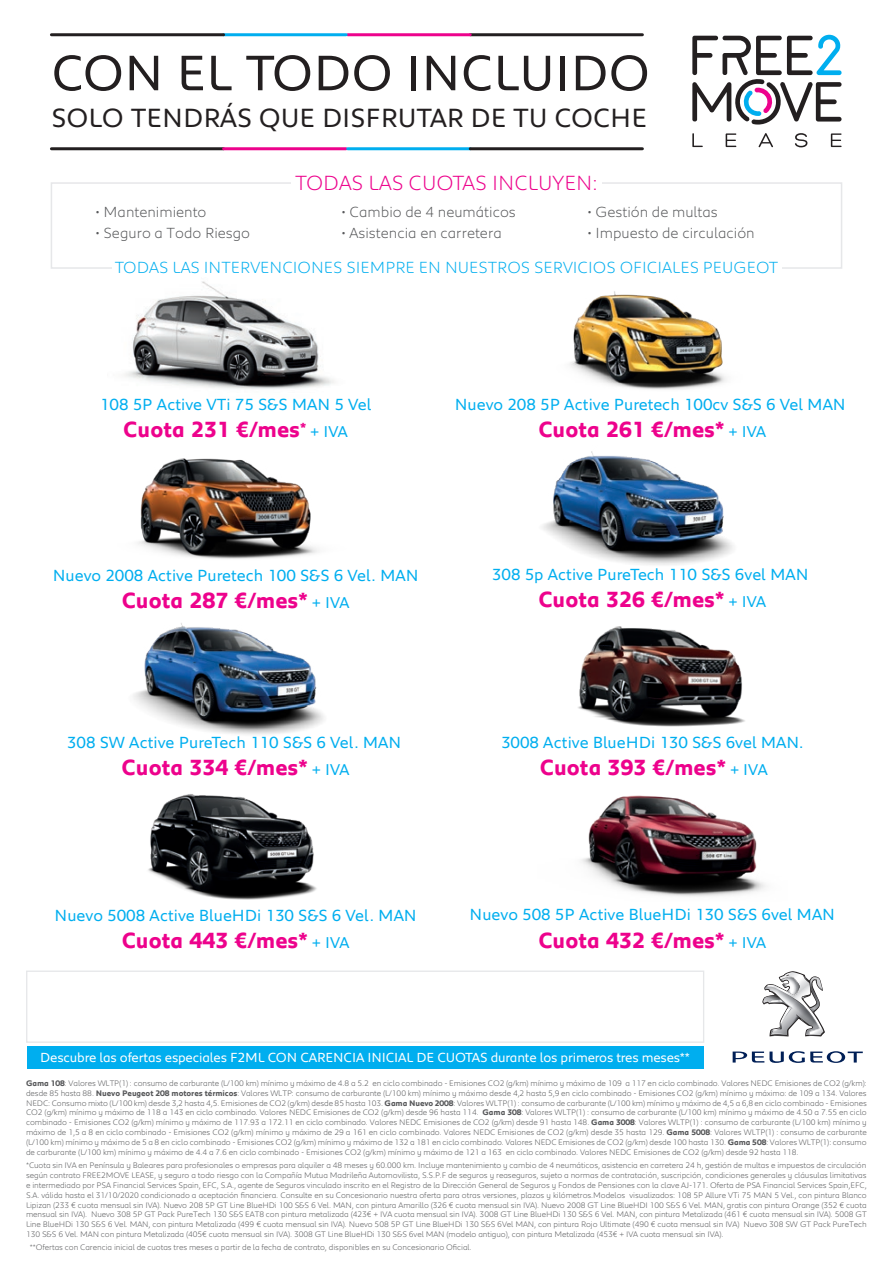
<style>
.page{position:relative;width:893px;height:1263px;background:#fff}
.page>*{position:absolute;margin:0;border:0;box-sizing:border-box;transform-origin:0 0}
.t1{font:51px "Peugeot";color:#231f20}
.t2{font:27px "Peugeot";color:#231f20}
.t3{font:700 22.5px "Peugeot";color:#ed028c}
.t4{font:300 21px "Peugeot";color:#ed028c}
.t5{font:16.5px "Peugeot";color:#00aeef}
.t6{font:300 16.5px "Peugeot";color:#00aeef}
.t7{font:300 15px "Peugeot";color:#57585a}
.t8{font:13.5px "Peugeot";letter-spacing:-.01em;color:#fff}
.t9{font:300 8.25px/9.9px "Peugeot";letter-spacing:-.01em;color:#57585a;text-align:justify}
.s1{font-weight:400;font-size:16.05px;color:#00aeef}
.s2{font-weight:700}
</style>
<div class="page">
<img style="left:138px;top:458px;width:181px;height:101px">
<hr style="left:470px;top:33px;width:172px;height:3px;background:#231f20">
<hr style="left:348px;top:33px;width:122px;height:3px;background:#ed028c">
<hr style="left:224px;top:33px;width:122px;height:3px;background:#00aeef">
<hr style="left:51px;top:33px;width:173px;height:3px;background:#231f20">
<hr style="left:51px;top:147px;width:173px;height:3px;background:#231f20">
<hr style="left:224px;top:147px;width:122px;height:3px;background:#ed028c">
<hr style="left:348px;top:147px;width:122px;height:3px;background:#00aeef">
<hr style="left:470px;top:147px;width:172px;height:3px;background:#231f20">
<svg style="left:692px;top:35px;width:149px;height:90px"></svg>
<svg style="left:692px;top:133px;width:11px;height:14px"></svg>
<svg style="left:726px;top:133px;width:11px;height:14px"></svg>
<svg style="left:758px;top:133px;width:15px;height:15px"></svg>
<svg style="left:795px;top:133px;width:12px;height:14px"></svg>
<svg style="left:831px;top:133px;width:11px;height:14px"></svg>
<div style="left:51px;top:182px;width:791px;height:87px;border:2px solid #e6e7e9"></div>
<div style="left:291px;top:166px;width:311px;height:35px;background:#fff"></div>
<div style="left:112px;top:257px;width:669px;height:26px;background:#fff"></div>
<svg style="left:762px;top:971px;width:63px;height:65px"></svg>
<svg style="left:733px;top:1051px;width:130px;height:12px"></svg>
<img style="left:124px;top:281px;width:210px;height:108px">
<img style="left:148px;top:794px;width:169px;height:106px">
<img style="left:578px;top:626px;width:167px;height:101px">
<img style="left:542px;top:451px;width:191px;height:114px">
<img style="left:570px;top:291px;width:156px;height:99px">
<img style="left:581px;top:795px;width:185px;height:102px">
<img style="left:133px;top:623px;width:191px;height:112px">
<div style="left:26px;top:970px;width:678px;height:73px;border:1px solid #e6e7e9"></div>
<div style="left:27px;top:1047px;width:677px;height:22px;background:#00aeef"></div>
<h1 class="t1" style="left:51px;top:37px;width:600px">CON EL TODO INCLUIDO</h1>
<h2 class="t2" style="left:51px;top:99px;width:597px">SOLO TENDRÁS QUE DISFRUTAR DE TU COCHE</h2>
<h3 class="t7" style="left:95px;top:202px;width:113px">• Mantenimiento</h3>
<h3 class="t7" style="left:95px;top:223px;width:156px">• Seguro a Todo Riesgo</h3>
<h3 class="t4" style="left:295px;top:168px;width:304px">TODAS LAS CUOTAS INCLUYEN:</h3>
<h3 class="t7" style="left:341px;top:202px;width:176px">• Cambio de 4 neumáticos</h3>
<h3 class="t7" style="left:341px;top:223px;width:162px">• Asistencia en carretera</h3>
<h3 class="t7" style="left:587px;top:202px;width:132px">• Gestión de multas</h3>
<h3 class="t7" style="left:587px;top:223px;width:169px">• Impuesto de circulación</h3>
<h3 class="t6" style="left:115px;top:255px;width:665px">TODAS LAS INTERVENCIONES SIEMPRE EN NUESTROS SERVICIOS OFICIALES PEUGEOT</h3>
<h3 class="t5" style="left:100px;top:393px;width:273px">108 5P Active VTi 75 S&amp;S MAN 5 Vel</h3>
<h3 class="t3" style="left:123px;top:414px;width:226px">Cuota 231 €/mes<sup>*</sup> <span class="s1">+ IVA</span></h3>
<h3 class="t5" style="left:455px;top:393px;width:392px">Nuevo 208 5P Active Puretech 100cv S&amp;S 6 Vel MAN</h3>
<h3 class="t3" style="left:538px;top:414px;width:229px">Cuota 261 €/mes* <span class="s1">+ IVA</span></h3>
<h3 class="t5" style="left:53px;top:564px;width:367px">Nuevo 2008 Active Puretech 100 S&amp;S 6 Vel. MAN</h3>
<h3 class="t3" style="left:122px;top:585px;width:229px">Cuota 287 €/mes* <span class="s1">+ IVA</span></h3>
<h3 class="t5" style="left:67px;top:731px;width:336px">308 SW Active PureTech 110 S&amp;S 6 Vel. MAN</h3>
<h3 class="t3" style="left:122px;top:752px;width:229px">Cuota 334 €/mes* <span class="s1">+ IVA</span></h3>
<h3 class="t5" style="left:492px;top:562px;width:318px">308 5p Active PureTech 110 S&amp;S 6vel MAN</h3>
<h3 class="t3" style="left:538px;top:584px;width:229px">Cuota 326 €/mes* <span class="s1">+ IVA</span></h3>
<h3 class="t5" style="left:501px;top:731px;width:304px">3008 Active BlueHDi 130 S&amp;S 6vel MAN.</h3>
<h3 class="t3" style="left:540px;top:752px;width:229px">Cuota 393 €/mes* <span class="s1">+ IVA</span></h3>
<h3 class="t5" style="left:55px;top:904px;width:364px">Nuevo 5008 Active BlueHDi 130 S&amp;S 6 Vel. MAN</h3>
<h3 class="t3" style="left:122px;top:925px;width:229px">Cuota 443 €/mes* <span class="s1">+ IVA</span></h3>
<h3 class="t5" style="left:470px;top:903px;width:367px">Nuevo 508 5P Active BlueHDi 130 S&amp;S 6vel MAN</h3>
<h3 class="t3" style="left:538px;top:924px;width:229px">Cuota 432 €/mes* <span class="s1">+ IVA</span></h3>
<h3 class="t8" style="left:40px;top:1048px;width:651px">Descubre las ofertas especiales F2ML CON CARENCIA INICIAL DE CUOTAS durante los primeros tres meses**</h3>
<p class="t9" style="left:26px;top:1077px;width:842px"><span class="s2">Gama 108</span>: Valores WLTP(1) : consumo de carburante (L/100 km) mínimo y máximo de 4.8 a 5.2 en ciclo combinado - Emisiones CO2 (g/km) mínimo y máximo de 109 a 117 en ciclo combinado. Valores NEDC Emisiones de CO2 (g/km): desde 85 hasta 88. <span class="s2">Nuevo Peugeot 208 motores térmicos</span>: Valores WLTP: consumo de carburante (L/100 km) mínimo y máximo desde 4,2 hasta 5,9 en ciclo combinado - Emisiones CO2 (g/km) mínimo y máximo: de 109 a 134. Valores NEDC: Consumo mixto (L/100 km) desde 3,2 hasta 4,5. Emisiones de CO2 (g/km) desde 85 hasta 103. <span class="s2">Gama Nuevo 2008</span>: Valores WLTP(1) : consumo de carburante (L/100 km) mínimo y máximo de 4,5 a 6,8 en ciclo combinado - Emisiones CO2 (g/km) mínimo y máximo de 118 a 143 en ciclo combinado. Valores NEDC Emisiones de CO2 (g/km) desde 96 hasta 114. <span class="s2">Gama 308</span>: Valores WLTP(1) : consumo de carburante (L/100 km) mínimo y máximo de 4.50 a 7.55 en ciclo combinado - Emisiones CO2 (g/km) mínimo y máximo de 117.93 a 172.11 en ciclo combinado. Valores NEDC Emisiones de CO2 (g/km) desde 91 hasta 148. <span class="s2">Gama 3008</span>: Valores WLTP(1) : consumo de carburante (L/100 km) mínimo y máximo de 1,5 a 8 en ciclo combinado - Emisiones CO2 (g/km) mínimo y máximo de 29 a 161 en ciclo combinado. Valores NEDC Emisiones de CO2 (g/km) desde 35 hasta 129. <span class="s2">Gama 5008</span>: Valores WLTP(1) : consumo de carburante (L/100 km) mínimo y máximo de 5 a 8 en ciclo combinado - Emisiones CO2 (g/km) mínimo y máximo de 132 a 181 en ciclo combinado. Valores NEDC Emisiones de CO2 (g/km) desde 100 hasta 130. <span class="s2">Gama 508</span>: Valores WLTP(1): consumo de carburante (L/100 km) mínimo y máximo de 4.4 a 7.6 en ciclo combinado - Emisiones CO2 (g/km) mínimo y máximo de 121 a 163 en ciclo combinado. Valores NEDC Emisiones de CO2 (g/km) desde 92 hasta 118.</p>
<p class="t9" style="left:26px;top:1159px;width:842px">*Cuota sin IVA en Península y Baleares para profesionales o empresas para alquiler a 48 meses y 60.000 km. Incluye mantenimiento y cambio de 4 neumáticos, asistencia en carretera 24 h, gestión de multas e impuestos de circulación según contrato FREE2MOVE LEASE, y seguro a todo riesgo con la Compañía Mutua Madrileña Automovilista, S.S.P.F de seguros y reaseguros, sujeto a normas de contratación, suscripción, condiciones generales y cláusulas limitativas e intermediado por PSA Financial Services Spain, EFC, S.A., agente de Seguros vinculado inscrito en el Registro de la Dirección General de Seguros y Fondos de Pensiones con la clave AJ-171. Oferta de PSA Financial Services Spain,EFC, S.A. válida hasta el 31/10/2020 condicionado a aceptación financiera. Consulte en su Concesionario nuestra oferta para otras versiones, plazos y kilómetros.Modelos visualizados: 108 5P Allure VTi 75 MAN 5 Vel., con pintura Blanco Lipizan (233 € cuota mensual sin IVA). Nuevo 208 5P GT Line BlueHDi 100 S&amp;S 6 Vel. MAN, con pintura Amarillo (326 € cuota mensual sin IVA). Nuevo 2008 GT Line BlueHDI 100 S&amp;S 6 Vel. MAN, gratis con pintura Orange (352 € cuota mensual sin IVA). Nuevo 308 5P GT Pack PureTech 130 S&amp;S EAT8 con pintura metalizada (423€ + IVA cuota mensual sin IVA). 3008 GT Line BlueHDi 130 S&amp;S 6 Vel. MAN, con pintura Metalizada (461 € cuota mensual sin IVA). 5008 GT Line BlueHDi 130 S&amp;S 6 Vel. MAN, con pintura Metalizada (499 € cuota mensual sin IVA). Nuevo 508 5P GT Line BlueHDi 130 S&amp;S 6Vel MAN, con pintura Rojo Ultimate (490 € cuota mensual sin IVA) Nuevo 308 SW GT Pack PureTech 130 S&amp;S 6 Vel. MAN con pintura Metalizada (405€ cuota mensual sin IVA). 3008 GT Line BlueHDi 130 S&amp;S 6vel MAN (modelo antiguo), con pintura Metalizada (453€ + IVA cuota mensual sin IVA).</p>
<p class="t9" style="left:30px;top:1242px;width:443px">**Ofertas con Carencia inicial de cuotas tres meses a partir de la fecha de contrato, disponibles en su Concesionario Oficial.</p>
</div>
